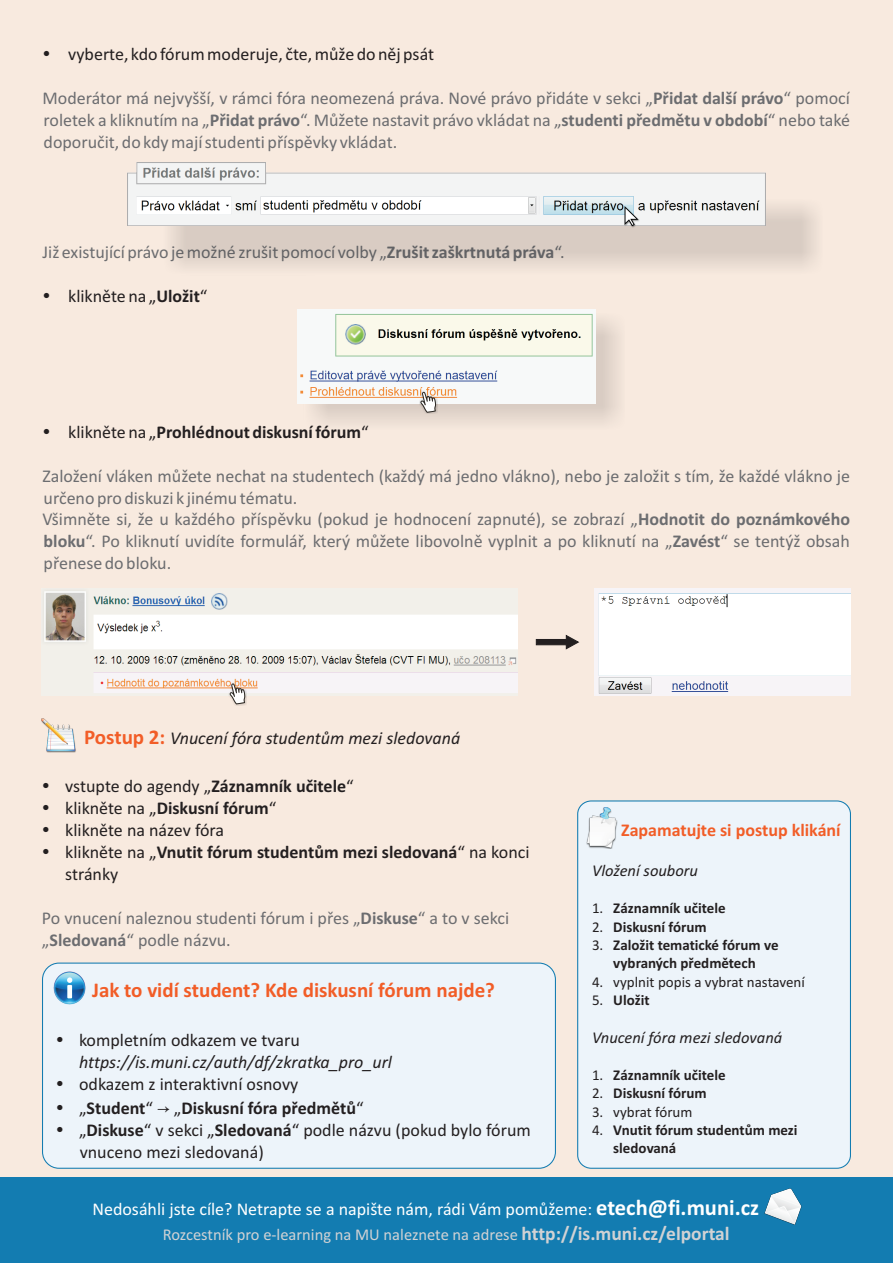
<style>
.page{position:relative;width:893px;height:1263px;background:#f8eadf}
.page>*{position:absolute;margin:0;border:0;box-sizing:border-box;transform-origin:0 0}
.t1{font:700 21px "Calibri";color:#f25d27}
.t2{font:18px/21.9px "Calibri";color:#6c6d70}
.t3{font:18px/21.9px "Calibri";color:#231f20}
.t4{font:700 18px/22px "Calibri";color:#231f20}
.t5{font:italic 18px "Calibri";color:#231f20}
.t6{font:18px "Calibri";color:#fff}
.t7{font:700 18px "Calibri";color:#f25d27}
.t8{font:18px "Wingdings";color:#231f20}
.t9{font:18px "Arial Unicode MS";color:#231f20}
.t10{font:16.5px "Calibri";color:#d1d2d4}
.t11{font:italic 16.5px "Calibri";color:#231f20}
.t12{font:700 15px/18.3px "Calibri";color:#231f20}
.t13{font:15px/18.3px "Calibri";color:#231f20;text-align:justify}
.s1{font-weight:700}
.s2{font-weight:400}
.s3{font-weight:700;font-style:normal;font-size:21px;color:#f25d27}
.s4{font-weight:700;font-size:22.5px}
.s5{font-weight:700;font-size:19.5px}
</style>
<div class="page">
<div style="left:0;top:1178px;width:893px;height:85px;background:#137cb1"></div>
<div style="left:42px;top:962px;width:514px;height:207px;background:#edf4fa;border:1px solid #137cb1;border-radius:16px"></div>
<img style="left:764px;top:1188px;width:38px;height:37px">
<img style="left:42px;top:718px;width:34px;height:34px">
<div style="left:577px;top:800px;width:274px;height:369px;background:#edf4fa;border:1px solid #137cb1;border-radius:13px"></div>
<img style="left:586px;top:807px;width:32px;height:41px">
<div style="left:304px;top:313px;width:321px;height:118px;background:#231f20;opacity:.15"></div>
<img style="left:298px;top:310px;width:297px;height:94px">
<div style="left:163px;top:190px;width:660px;height:85px;background:#231f20;opacity:.15"></div>
<img style="left:128px;top:162px;width:637px;height:63px">
<img style="left:625px;top:206px;width:15px;height:21px">
<img style="left:53px;top:972px;width:33px;height:32px">
<img style="left:41px;top:589px;width:476px;height:106px">
<div style="left:419px;top:390px;width:18px;height:24px;background:#231f20;opacity:.18"></div>
<svg style="left:420px;top:392px;width:16px;height:21px"></svg>
<div style="left:228px;top:682px;width:18px;height:23px;background:#231f20;opacity:.18"></div>
<svg style="left:230px;top:683px;width:15px;height:21px"></svg>
<img style="left:594px;top:589px;width:256px;height:106px">
<svg style="left:535px;top:634px;width:45px;height:16px"></svg>
<p class="t3" style="left:43px;top:44px;width:393px">•vyberte, kdo fórum moderuje, čte, může do něj psát</p>
<p class="t2" style="left:43px;top:88px;width:809px;text-align:justify">Moderátor má nejvyšší, v rámci fóra neomezená práva. Nové právo přidáte v sekci „<span class="s1">Přidat další právo</span>“ pomocí roletek a kliknutím na „<span class="s1">Přidat právo</span>“. Můžete nastavit právo vkládat na „<span class="s1">studenti předmětu v období</span>“ nebo také doporučit, do kdy mají studenti příspěvky vkládat.</p>
<p class="t2" style="left:43px;top:242px;width:524px">Již existující právo je možné zrušit pomocí volby „<span class="s1">Zrušit zaškrtnutá práva</span>“.</p>
<p class="t3" style="left:43px;top:286px;width:166px">•klikněte na „<span class="s1">Uložit</span>“</p>
<p class="t4" style="left:43px;top:422px;width:328px">•<span class="s2">klikněte na „</span>Prohlédnout diskusní fórum<span class="s2">“</span></p>
<p class="t2" style="left:43px;top:466px;width:809px">Založení vláken můžete nechat na studentech (každý má jedno vlákno), nebo je založit s tím, že každé vlákno je určeno pro diskuzi k jinému tématu.<br>Všimněte si, že u každého příspěvku (pokud je hodnocení zapnuté), se zobrazí „<span class="s1">Hodnotit do poznámkového bloku</span>“. Po kliknutí uvidíte formulář, který můžete libovolně vyplnit a po kliknutí na „<span class="s1">Zavést</span>“ se tentýž obsah přenese do bloku.</p>
<p class="t5" style="left:84px;top:730px;width:378px"><span class="s3">Postup 2:</span> Vnucení fóra studentům mezi sledovaná</p>
<p class="t3" style="left:42px;top:776px;width:313px">•vstupte do agendy „<span class="s1">Záznamník učitele</span>“</p>
<p class="t8" style="left:42px;top:822px;width:55px">•</p>
<p class="t4" style="left:65px;top:798px;width:213px"><span class="s2">klikněte na „</span>Diskusní fórum<span class="s2">“</span></p>
<p class="t8" style="left:42px;top:800px;width:55px">•</p>
<p class="t3" style="left:65px;top:820px;width:466px">klikněte na název fóra<br>klikněte na „<span class="s1">Vnutit fórum studentům mezi sledovaná</span>“ na konci stránky</p>
<p class="t2" style="left:42px;top:908px;width:469px">Po vnucení naleznou studenti fórum i přes „<span class="s1">Diskuse</span>“ a to v sekci „<span class="s1">Sledovaná</span>“ podle názvu.</p>
<p class="t8" style="left:42px;top:844px;width:55px">•</p>
<p class="t1" style="left:92px;top:982px;width:404px">Jak to vidí student? Kde diskusní fórum najde?</p>
<p class="t3" style="left:79px;top:1030px;width:222px">kompletním odkazem ve tvaru</p>
<p class="t5" style="left:79px;top:1054px;width:314px">https://is.muni.cz/auth/df/zkratka_pro_url</p>
<p class="t3" style="left:79px;top:1074px;width:221px">odkazem z interaktivní osnovy</p>
<p class="t8" style="left:56px;top:1032px;width:55px">•</p>
<p class="t8" style="left:56px;top:1076px;width:55px">•</p>
<p class="t3" style="left:56px;top:1098px;width:55px">•„</p>
<p class="t4" style="left:79px;top:1098px;width:453px;text-indent:8px">Student<span class="s2">“ „</span>Diskusní fóra předmětů<span class="s2">“<br>„</span>Diskuse <span class="s2">v sekci</span> Sledovaná <span class="s2">podle názvu (pokud bylo fórum</span></p>
<p class="t9" style="left:157px;top:1101px;width:14px">→</p>
<p class="t3" style="left:144px;top:1120px;width:9px">“</p>
<p class="t3" style="left:292px;top:1120px;width:9px">“</p>
<p class="t8" style="left:56px;top:1122px;width:55px">•</p>
<p class="t3" style="left:207px;top:1120px;width:9px">„</p>
<p class="t3" style="left:80px;top:1142px;width:186px">vnuceno mezi sledovaná)</p>
<p class="t7" style="left:621px;top:822px;width:221px">Zapamatujte si postup klikání</p>
<p class="t11" style="left:592px;top:864px;width:108px">Vložení souboru</p>
<p class="t13" style="left:592px;top:900px;width:13px">1.<br>2.<br>3.</p>
<p class="t12" style="left:613px;top:955px;width:144px">vybraných předmětech</p>
<p class="t13" style="left:592px;top:974px;width:214px">4. vyplnit popis a vybrat nastavení</p>
<p class="t12" style="left:592px;top:992px;width:59px"><span class="s2">5.</span> Uložit</p>
<p class="t12" style="left:613px;top:900px;width:114px">Záznamník učitele<br>Diskusní fórum</p>
<p class="t12" style="left:613px;top:937px;width:167px">Založit tematické fórum ve</p>
<p class="t11" style="left:592px;top:1030px;width:192px">Vnucení fóra mezi sledovaná</p>
<p class="t12" style="left:613px;top:1067px;width:114px">Záznamník učitele<br>Diskusní fórum</p>
<p class="t13" style="left:613px;top:1104px;width:81px">vybrat fórum</p>
<p class="t12" style="left:613px;top:1122px;width:186px;text-indent:-21px"><span class="s2">4.</span> Vnutit fórum studentům mezi sledovaná</p>
<p class="t13" style="left:592px;top:1067px;width:13px">1.<br>2.<br>3.</p>
<p class="t6" style="left:92px;top:1201px;width:668px">Nedosáhli jste cíle? Netrapte se a napište nám, rádi Vám pomůžeme: <span class="s4">etech@fi.muni.cz</span></p>
<p class="t10" style="left:163px;top:1227px;width:568px">Rozcestník pro e-learning na MU naleznete na adrese <span class="s5">http://is.muni.cz/elportal</span></p>
</div>
